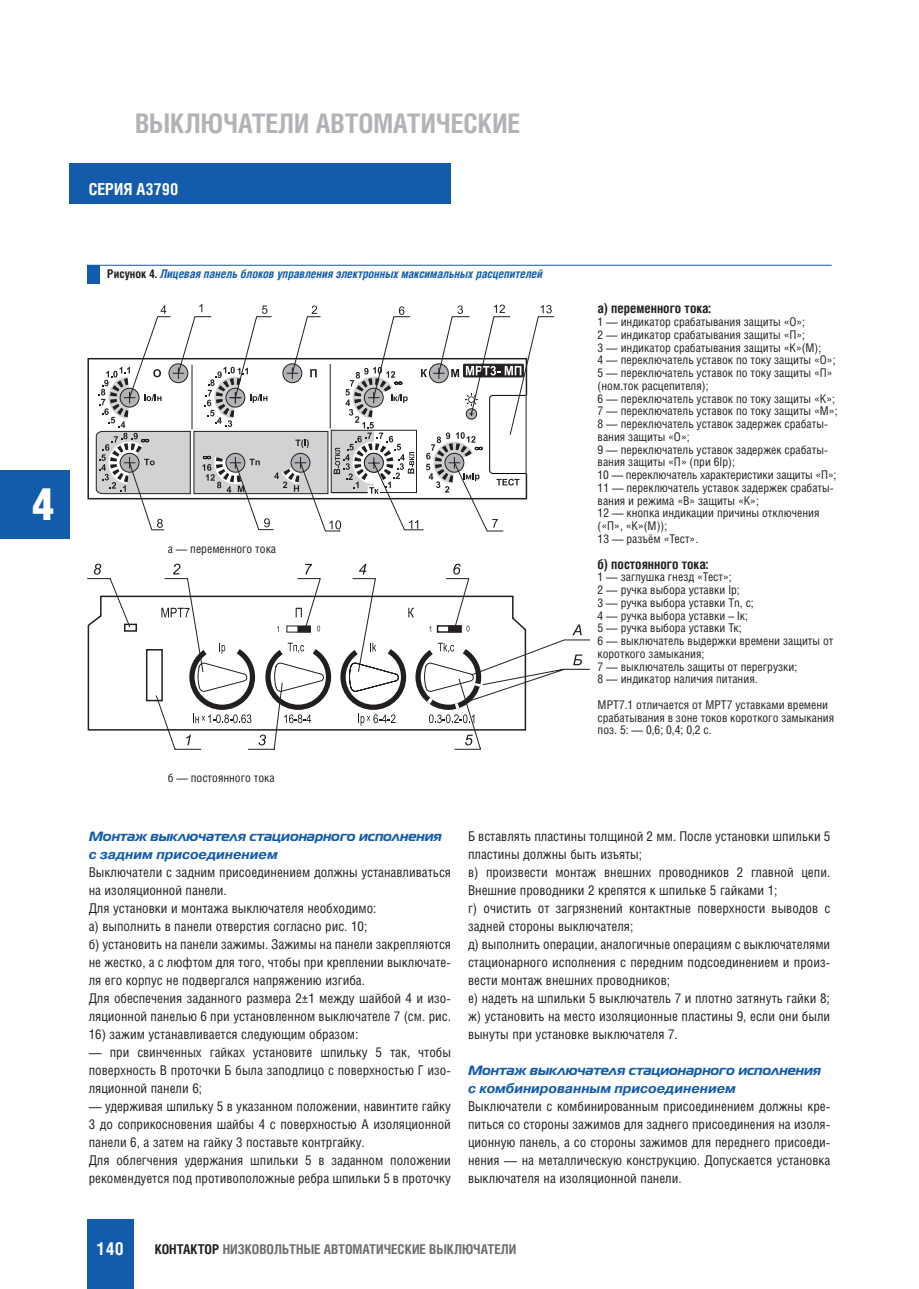
<style>
.page{position:relative;width:919px;height:1289px;background:#fff}
.page>*{position:absolute;margin:0;border:0;box-sizing:border-box;transform-origin:0 0}
.t1{font:900 45px "Helios Cond";color:#fff}
.t2{font:700 27px "Helios Cond";color:#b2b3b7}
.t3{font:700 18px "Helios Cond";color:#fff}
.t4{font:700 16.5px "Helios Cond";color:#fff}
.t5{font:13.5px/18px "Helios Cond";color:#231f20}
.t6{font:italic 700 13.5px "Magistral";color:#135cab}
.t7{font:italic 700 13.5px "Pragmatica C";color:#135cab}
.t8{font:700 13.5px "Helios Cond";color:#6c6d70}
.t9{font:700 13.5px "Helios Cond";color:#231f20}
.t10{font:12px/12.8px "Helios Cond";color:#231f20}
.t11{font:italic 700 12px "Helios Cond";color:#135cab}
.s1{font-style:normal;color:#231f20}
.s2{color:#231f20}
</style>
<div class="page">
<div style="left:69px;top:163px;width:382px;height:40px;background:#135cab"></div>
<div style="left:87px;top:1219px;width:46px;height:69px;background:#135cab"></div>
<div style="left:0;top:470px;width:69px;height:68px;background:#135cab"></div>
<svg style="left:87px;top:595px;width:433px;height:136px"></svg>
<svg style="left:87px;top:563px;width:44px;height:65px"></svg>
<svg style="left:155px;top:578px;width:315px;height:171px"></svg>
<svg style="left:173px;top:563px;width:7px;height:11px"></svg>
<svg style="left:305px;top:564px;width:7px;height:10px"></svg>
<svg style="left:359px;top:563px;width:7px;height:11px"></svg>
<svg style="left:453px;top:563px;width:7px;height:11px"></svg>
<svg style="left:186px;top:624px;width:404px;height:125px"></svg>
<svg style="left:87px;top:358px;width:41px;height:142px"></svg>
<svg style="left:128px;top:316px;width:427px;height:216px"></svg>
<svg style="left:199px;top:304px;width:3px;height:8px"></svg>
<svg style="left:311px;top:305px;width:6px;height:9px"></svg>
<svg style="left:457px;top:305px;width:6px;height:9px"></svg>
<svg style="left:161px;top:305px;width:5px;height:9px"></svg>
<svg style="left:262px;top:305px;width:5px;height:9px"></svg>
<svg style="left:399px;top:306px;width:5px;height:9px"></svg>
<svg style="left:494px;top:304px;width:11px;height:9px"></svg>
<svg style="left:329px;top:366px;width:197px;height:164px"></svg>
<svg style="left:540px;top:305px;width:11px;height:8px"></svg>
<svg style="left:95px;top:367px;width:222px;height:163px"></svg>
<div style="left:87px;top:265px;width:13px;height:18px;background:#135cab"></div>
<hr style="left:87px;top:265px;width:744px;height:1px;background:#135cab">
<h1 class="t1" style="left:32px;top:477px;width:24px">4</h1>
<h2 class="t2" style="left:135px;top:105px;width:387px">ВЫКЛЮЧАТЕЛИ АВТОМАТИЧЕСКИЕ</h2>
<p class="t4" style="left:89px;top:178px;width:91px">СЕРИЯ А3790</p>
<p class="t11" style="left:107px;top:267px;width:437px"><span class="s1">Рисунок 4.</span> Лицевая панель блоков управления электронных максимальных расцепителей</p>
<p class="t10" style="left:168px;top:542px;width:110px">а — переменного тока</p>
<p class="t10" style="left:168px;top:771px;width:108px">б — постоянного тока</p>
<p class="t9" style="left:597px;top:299px;width:115px">а) переменного тока:</p>
<p class="t10" style="left:597px;top:315px;width:241px">1 — индикатор срабатывания защиты «О»;<br>2 — индикатор срабатывания защиты «П»;<br>3 — индикатор срабатывания защиты «К»(М);<br>4 — переключатель уставок по току защиты «О»; 5 — переключатель уставок по току защиты «П» (ном.ток расцепителя);<br>6 — переключатель уставок по току защиты «К»; 7 — переключатель уставок по току защиты «М»; 8 — переключатель уставок задержек срабаты&shy;вания защиты «О»;<br>9 — переключатель уставок задержек срабаты&shy;вания защиты «П» (при 6Iр);<br>10 — переключатель характеристики защиты «П»; 11 — переключатель уставок задержек срабаты&shy;вания и режима «В» защиты «К»;<br>12 — кнопка индикации причины отключения («П», «К»(М));<br>13 — разъём «Тест».</p>
<p class="t9" style="left:597px;top:554px;width:112px">б) постоянного тока:</p>
<p class="t10" style="left:597px;top:570px;width:237px">1 — заглушка гнезд «Тест»;<br>2 — ручка выбора уставки Ip;<br>3 — ручка выбора уставки Тn, c;<br>4 — ручка выбора уставки – Iк;<br>5 — ручка выбора уставки Тк;<br>6 — выключатель выдержки времени защиты от короткого замыкания;<br>7 — выключатель защиты от перегрузки;<br>8 — индикатор наличия питания.</p>
<p class="t10" style="left:597px;top:698px;width:238px">МРТ7.1 отличается от МРТ7 уставками времени срабатывания в зоне токов короткого замыкания поз. 5: — 0,6; 0,4; 0,2 с.</p>
<p class="t6" style="left:89px;top:827px;width:354px">Монтаж выключателя стационарного исполнения</p>
<p class="t7" style="left:89px;top:847px;width:190px">с задним присоединением</p>
<p class="t5" style="left:89px;top:863px;width:364px">Выключатели с задним присоединением должны устанавливаться на изоляционной панели.<br>Для установки и монтажа выключателя необходимо:<br>а) выполнить в панели отверстия согласно рис. 10;<br>б) установить на панели зажимы. Зажимы на панели закрепляются не жестко, а с люфтом для того, чтобы при креплении выключате&shy;ля его корпус не подвергался напряжению изгиба.<br>Для обеспечения заданного размера 2±1 между шайбой 4 и изо&shy;ляционной панелью 6 при установленном выключателе 7 (см. рис.</p>
<p class="t5" style="left:89px;top:1025px;width:271px">16) зажим устанавливается следующим образом:</p>
<p class="t5" style="left:89px;top:1043px;width:364px;text-align:justify">— при свинченных гайках установите шпильку 5 так, чтобы поверхность В проточки Б была заподлицо с поверхностью Г изо&shy;ляционной панели 6;</p>
<p class="t5" style="left:89px;top:1097px;width:364px">— удерживая шпильку 5 в указанном положении, навинтите гайку 3 до соприкосновения шайбы 4 с поверхностью А изоляционной панели 6, а затем на гайку 3 поставьте контргайку.<br>Для облегчения удержания шпильки 5 в заданном положении рекомендуется под противоположные ребра шпильки 5 в проточку</p>
<p class="t5" style="left:468px;top:827px;width:364px">Б вставлять пластины толщиной 2 мм. После установки шпильки 5 пластины должны быть изъяты;<br>в) произвести монтаж внешних проводников 2 главной цепи.<br>Внешние проводники 2 крепятся к шпильке 5 гайками 1;<br>г) очистить от загрязнений контактные поверхности выводов с задней стороны выключателя;<br>д) выполнить операции, аналогичные операциям с выключателями стационарного исполнения с передним подсоединением и произ&shy;вести монтаж внешних проводников;<br>е) надеть на шпильки 5 выключатель 7 и плотно затянуть гайки 8; ж) установить на место изоляционные пластины 9, если они были вынуты при установке выключателя 7.</p>
<p class="t6" style="left:468px;top:1061px;width:354px">Монтаж выключателя стационарного исполнения</p>
<p class="t7" style="left:468px;top:1080px;width:269px">с комбинированным присоединением</p>
<p class="t5" style="left:468px;top:1097px;width:364px;text-align:justify">Выключатели с комбинированным присоединением должны кре&shy;питься со стороны зажимов для заднего присоединения на изоля&shy;ционную панель, а со стороны зажимов для переднего присоеди&shy;нения — на металлическую конструкцию. Допускается установка выключателя на изоляционной панели.</p>
<h3 class="t3" style="left:97px;top:1236px;width:28px">140</h3>
<p class="t8" style="left:155px;top:1240px;width:363px"><span class="s2">КОНТАКТОР</span> НИЗКОВОЛЬТНЫЕ АВТОМАТИЧЕСКИЕ ВЫКЛЮЧАТЕЛИ</p>
</div>
